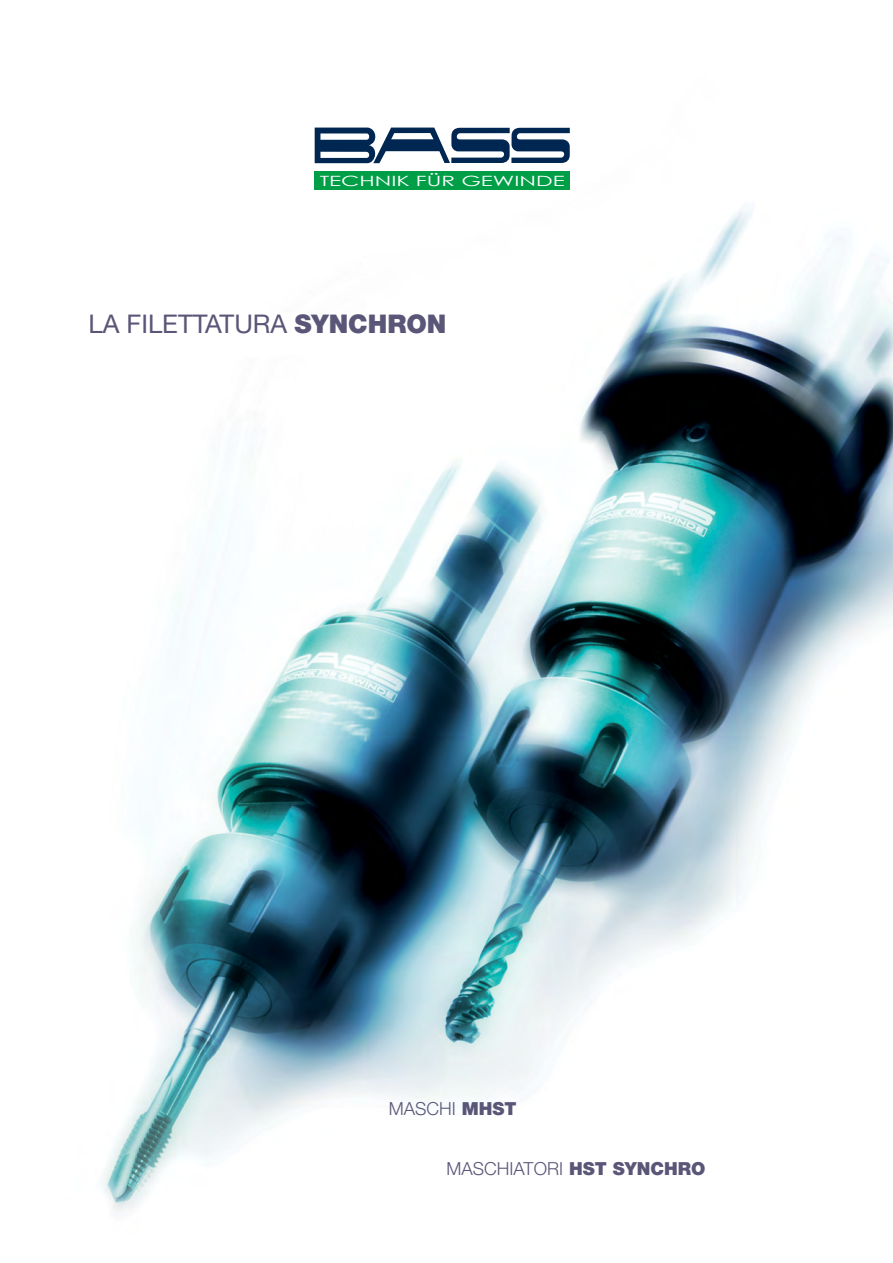
<style>
.page{position:relative;width:893px;height:1263px;background:#fff}
.page>*{position:absolute;margin:0;border:0;box-sizing:border-box;transform-origin:0 0}
.t1{font:25.8px "Helvetica Neue LT Std";color:#5a5677}
.t2{font:300 18px "Helvetica Neue LT Std";color:#5a5677}
.t3{font:14.1px "Century Gothic";color:#fff;scale:1.58 1}
.s1{font-weight:900}
</style>
<div class="page">
<img style="left:101px;top:127px;width:792px;height:1086px">
<div style="left:315px;top:171px;width:255px;height:19px;background:#009f47"></div>
<svg style="left:315px;top:128px;width:255px;height:35px"></svg>
<p class="t3" style="left:320px;top:171px;width:157px">TECHNIK FÜR GEWINDE</p>
<h1 class="t1" style="left:88px;top:308px;width:360px">LA FILETTATURA <span class="s1">SYNCHRON</span></h1>
<p class="t2" style="left:389px;top:1097px;width:129px">MASCHI <span class="s1">MHST</span></p>
<p class="t2" style="left:446px;top:1157px;width:260px">MASCHIATORI <span class="s1">HST SYNCHRO</span></p>
</div>
